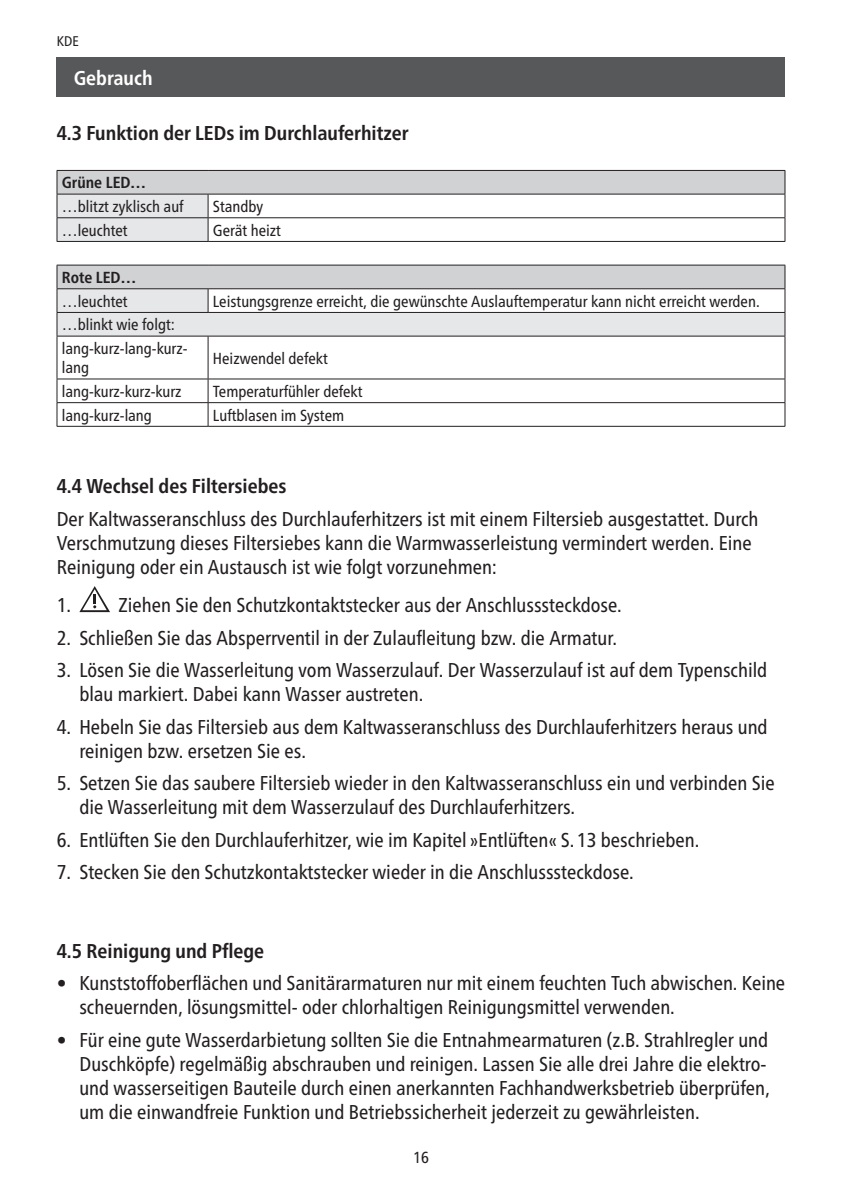
<style>
.page{position:relative;width:842px;height:1191px;background:#fff}
.page>*{position:absolute;margin:0;border:0;box-sizing:border-box;transform-origin:0 0}
.t1{font:condensed 20px/24px "Frutiger Neue LTW1 G";color:#231f20}
.t2{font:700 condensed 20px "Frutiger Neue LTW1 G";color:#231f20}
.t3{font:700 condensed 20px "Frutiger Neue LTW1 G";color:#fff}
.t4{font:condensed 16px/23.6px "Frutiger Neue LTW1 G";color:#231f20}
.t5{font:700 condensed 16px "Frutiger Neue LTW1 G";color:#231f20}
.t6{font:condensed 14px "Frutiger Neue LTW1 G";color:#231f20}
</style>
<div class="page">
<svg style="left:79px;top:586px;width:31px;height:26px"></svg>
<div style="left:57px;top:57px;width:728px;height:39px;background:#57585a"></div>
<div style="left:58px;top:171px;width:727px;height:23px;background:#d1d2d4"></div>
<svg style="left:57px;top:195px;width:728px;height:141px"></svg>
<hr style="left:57px;top:170px;width:151px;height:1px;background:#231f20">
<hr style="left:208px;top:170px;width:577px;height:1px;background:#231f20">
<hr style="left:57px;top:194px;width:151px;height:1px;background:#231f20">
<hr style="left:208px;top:194px;width:577px;height:1px;background:#231f20">
<hr style="left:57px;top:217px;width:151px;height:1px;background:#231f20">
<svg style="left:57px;top:171px;width:1px;height:70px"></svg>
<hr style="left:208px;top:217px;width:577px;height:1px;background:#231f20">
<svg style="left:208px;top:194px;width:1px;height:47px"></svg>
<svg style="left:785px;top:171px;width:1px;height:70px"></svg>
<hr style="left:57px;top:241px;width:151px;height:1px;background:#231f20">
<hr style="left:208px;top:241px;width:577px;height:1px;background:#231f20">
<hr style="left:57px;top:265px;width:151px;height:1px;background:#231f20">
<hr style="left:208px;top:265px;width:577px;height:1px;background:#231f20">
<hr style="left:57px;top:288px;width:151px;height:1px;background:#231f20">
<hr style="left:208px;top:288px;width:577px;height:1px;background:#231f20">
<svg style="left:208px;top:289px;width:1px;height:23px"></svg>
<hr style="left:57px;top:312px;width:151px;height:1px;background:#231f20">
<svg style="left:57px;top:265px;width:1px;height:71px"></svg>
<hr style="left:208px;top:312px;width:577px;height:1px;background:#231f20">
<svg style="left:785px;top:265px;width:1px;height:71px"></svg>
<hr style="left:57px;top:336px;width:151px;height:1px;background:#231f20">
<hr style="left:57px;top:336px;width:1px;height:43px;background:#231f20">
<hr style="left:208px;top:336px;width:577px;height:1px;background:#231f20">
<hr style="left:208px;top:336px;width:1px;height:43px;background:#231f20">
<hr style="left:785px;top:336px;width:1px;height:43px;background:#231f20">
<hr style="left:57px;top:379px;width:151px;height:1px;background:#231f20">
<hr style="left:208px;top:379px;width:577px;height:1px;background:#231f20">
<hr style="left:57px;top:402px;width:151px;height:1px;background:#231f20">
<svg style="left:57px;top:379px;width:1px;height:47px"></svg>
<hr style="left:208px;top:402px;width:577px;height:1px;background:#231f20">
<svg style="left:208px;top:379px;width:1px;height:47px"></svg>
<svg style="left:785px;top:379px;width:1px;height:47px"></svg>
<hr style="left:57px;top:426px;width:151px;height:1px;background:#231f20">
<hr style="left:208px;top:426px;width:577px;height:1px;background:#231f20">
<p class="t6" style="left:57px;top:33px;width:24px">KDE</p>
<p class="t3" style="left:74px;top:66px;width:80px">Gebrauch</p>
<p class="t2" style="left:57px;top:121px;width:353px">4.3 Funktion der LEDs im Durchlauferhitzer</p>
<p class="t5" style="left:62px;top:173px;width:86px">Grüne LED…</p>
<p class="t4" style="left:62px;top:195px;width:123px">…blitzt zyklisch auf</p>
<p class="t4" style="left:213px;top:195px;width:52px">Standby</p>
<p class="t4" style="left:62px;top:218px;width:67px">…leuchtet</p>
<p class="t4" style="left:213px;top:218px;width:70px">Gerät heizt</p>
<p class="t5" style="left:62px;top:268px;width:76px">Rote LED…</p>
<p class="t4" style="left:62px;top:289px;width:67px">…leuchtet</p>
<p class="t4" style="left:213px;top:289px;width:548px">Leistungsgrenze erreicht, die gewünschte Auslauftemperatur kann nicht erreicht werden.</p>
<p class="t4" style="left:62px;top:313px;width:127px">…blinkt wie folgt: lang-kurz-lang-kurz-</p>
<p class="t4" style="left:62px;top:356px;width:29px">lang</p>
<p class="t4" style="left:213px;top:346px;width:116px">Heizwendel defekt</p>
<p class="t4" style="left:62px;top:379px;width:121px">lang-kurz-kurz-kurz</p>
<p class="t4" style="left:213px;top:379px;width:151px">Temperaturfühler defekt</p>
<p class="t4" style="left:62px;top:403px;width:92px">lang-kurz-lang</p>
<p class="t4" style="left:213px;top:403px;width:133px">Luftblasen im System</p>
<p class="t2" style="left:57px;top:474px;width:231px">4.4 Wechsel des Filtersiebes</p>
<p class="t1" style="left:57px;top:506px;width:703px">Der Kaltwasseranschluss des Durchlauferhitzers ist mit einem Filtersieb ausgestattet. Durch<br>Verschmutzung dieses Filtersiebes kann die Warmwasserleistung vermindert werden. Eine<br>Reinigung oder ein Austausch ist wie folgt vorzunehmen:</p>
<p class="t1" style="left:57px;top:593px;width:567px">1. Ziehen Sie den Schutzkontaktstecker aus der Anschlusssteckdose.</p>
<p class="t1" style="left:57px;top:625px;width:562px">2. Schließen Sie das Absperrventil in der Zulaufleitung bzw. die Armatur.</p>
<p class="t1" style="left:79px;top:658px;width:689px;text-indent:-23px">3. Lösen Sie die Wasserleitung vom Wasserzulauf. Der Wasserzulauf ist auf dem Typenschild blau markiert. Dabei kann Wasser austreten.</p>
<p class="t1" style="left:79px;top:714px;width:690px;text-indent:-23px">4. Hebeln Sie das Filtersieb aus dem Kaltwasseranschluss des Durchlauferhitzers heraus und reinigen bzw. ersetzen Sie es.</p>
<p class="t1" style="left:79px;top:771px;width:697px;text-indent:-23px">5. Setzen Sie das saubere Filtersieb wieder in den Kaltwasseranschluss ein und verbinden Sie die Wasserleitung mit dem Wasserzulauf des Durchlauferhitzers.</p>
<p class="t1" style="left:57px;top:827px;width:644px">6. Entlüften Sie den Durchlauferhitzer, wie im Kapitel »Entlüften« S. 13 beschrieben.</p>
<p class="t1" style="left:57px;top:860px;width:578px">7. Stecken Sie den Schutzkontaktstecker wieder in die Anschlusssteckdose.</p>
<p class="t2" style="left:57px;top:938px;width:209px">4.5 Reinigung und Pflege</p>
<p class="t1" style="left:79px;top:971px;width:707px;text-indent:-23px">• Kunststoffoberflächen und Sanitärarmaturen nur mit einem feuchten Tuch abwischen. Keine scheuernden, lösungsmittel- oder chlorhaltigen Reinigungsmittel verwenden.</p>
<p class="t1" style="left:79px;top:1027px;width:692px;text-indent:-23px">• Für eine gute Wasserdarbietung sollten Sie die Entnahmearmaturen (z.B. Strahlregler und Duschköpfe) regelmäßig abschrauben und reinigen. Lassen Sie alle drei Jahre die elektro&shy;und wasserseitigen Bauteile durch einen anerkannten Fachhandwerksbetrieb überprüfen, um die einwandfreie Funktion und Betriebssicherheit jederzeit zu gewährleisten.</p>
<p class="t4" style="left:413px;top:1145px;width:17px">16</p>
</div>
